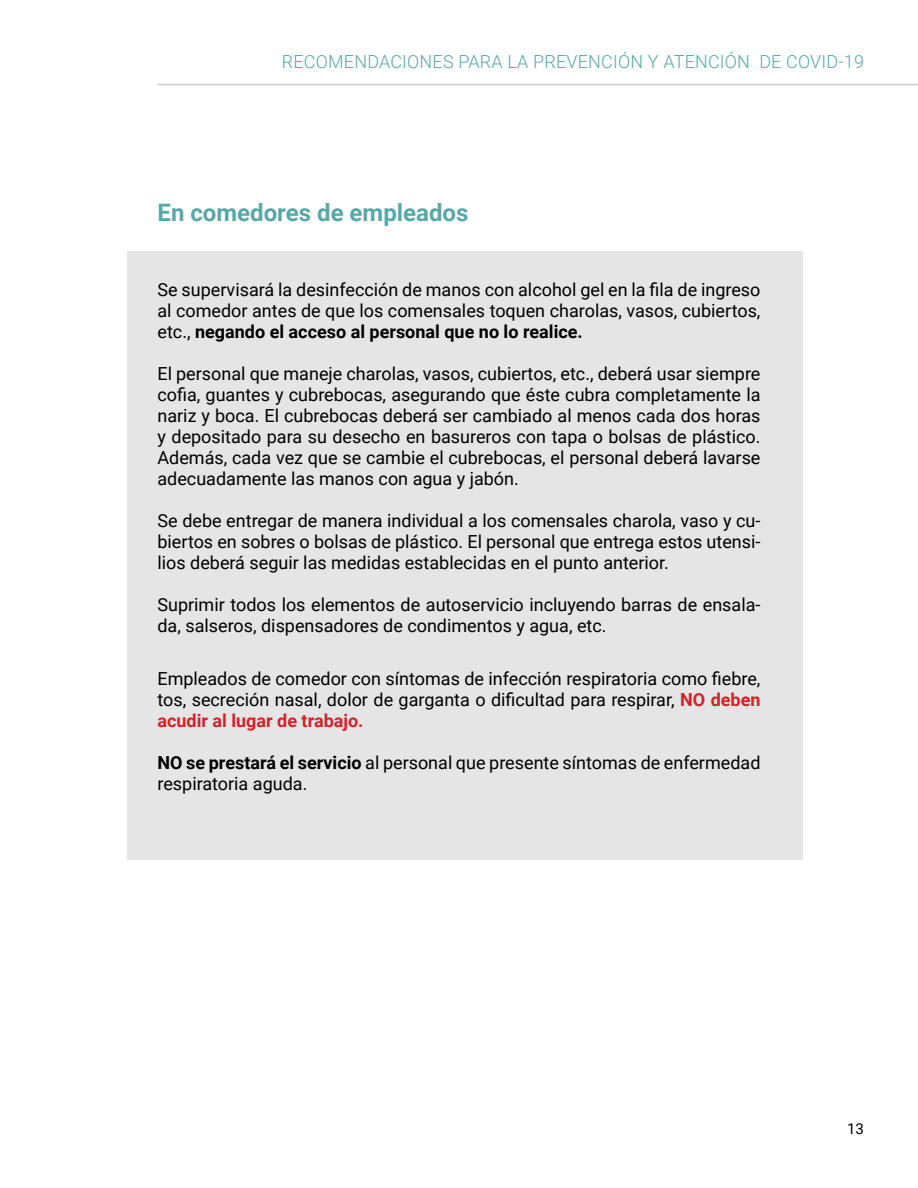
<style>
.page{position:relative;width:918px;height:1188px;background:#fff}
.page>*{position:absolute;margin:0;border:0;box-sizing:border-box;transform-origin:0 0}
.t1{font:700 24px "Roboto";color:#59a7a7}
.t2{font:18px/21px "Roboto";color:#000;text-align:justify}
.t3{font:300 18px "Roboto";letter-spacing:.01em;color:#59a7a7}
.t4{font:15px "Roboto";color:#000}
.s1{font-weight:700}
.s2{font-weight:700;color:#d2232a}
</style>
<div class="page">
<hr style="left:158px;top:84px;width:760px;height:1px;background:#ccccce">
<div style="left:127px;top:251px;width:676px;height:609px;background:#e5e5e6"></div>
<p class="t3" style="left:282px;top:48px;width:584px">RECOMENDACIONES PARA LA PREVENCIÓN Y ATENCIÓN DE COVID-19</p>
<h1 class="t1" style="left:158px;top:195px;width:313px">En comedores de empleados</h1>
<p class="t2" style="left:158px;top:279px;width:605px">Se supervisará la desinfección de manos con alcohol gel en la fila de ingreso al comedor antes de que los comensales toquen charolas, vasos, cubiertos, etc., <span class="s1">negando el acceso al personal que no lo realice.</span></p>
<p class="t2" style="left:158px;top:363px;width:605px">El personal que maneje charolas, vasos, cubiertos, etc., deberá usar siempre cofia, guantes y cubrebocas, asegurando que éste cubra completamente la nariz y boca. El cubrebocas deberá ser cambiado al menos cada dos horas y depositado para su desecho en basureros con tapa o bolsas de plástico.<br>Además, cada vez que se cambie el cubrebocas, el personal deberá lavarse adecuadamente las manos con agua y jabón.</p>
<p class="t2" style="left:158px;top:510px;width:604px">Se debe entregar de manera individual a los comensales charola, vaso y cu&shy;biertos en sobres o bolsas de plástico. El personal que entrega estos utensi&shy;lios deberá seguir las medidas establecidas en el punto anterior.</p>
<p class="t2" style="left:158px;top:594px;width:604px">Suprimir todos los elementos de autoservicio incluyendo barras de ensala&shy;da, salseros, dispensadores de condimentos y agua, etc.</p>
<p class="t2" style="left:158px;top:668px;width:605px">Empleados de comedor con síntomas de infección respiratoria como fiebre, tos, secreción nasal, dolor de garganta o dificultad para respirar, <span class="s2">NO deben acudir al lugar de trabajo.</span></p>
<p class="t2" style="left:158px;top:752px;width:604px"><span class="s1">NO se prestará el servicio</span> al personal que presente síntomas de enfermedad respiratoria aguda.</p>
<p class="t4" style="left:847px;top:1119px;width:18px">13</p>
</div>
